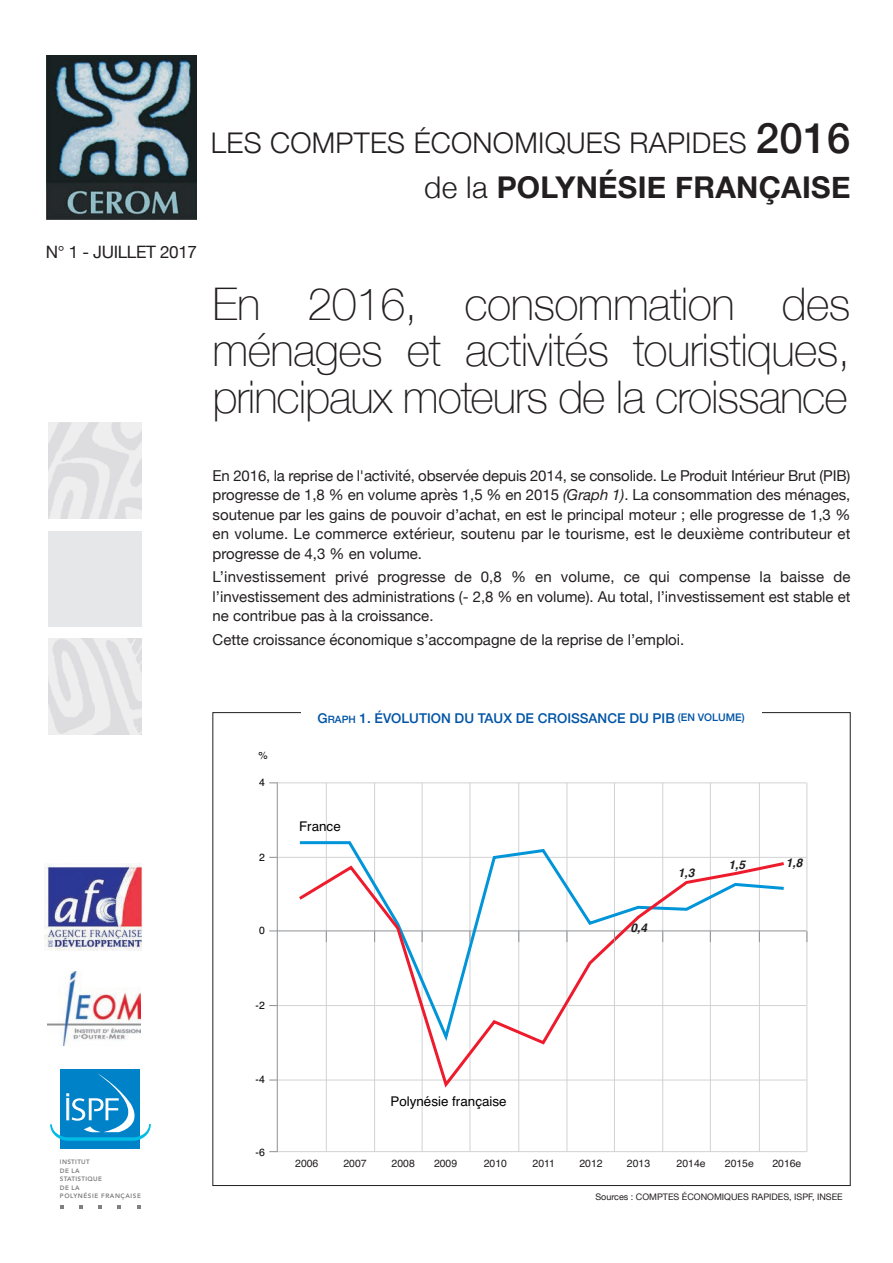
<style>
.page{position:relative;width:893px;height:1263px;background:#fff}
.page>*{position:absolute;margin:0;border:0;box-sizing:border-box;transform-origin:0 0}
.t1{font:100 45px/46.5px "Helvetica Neue";letter-spacing:-.025em;color:#231f20;text-align:justify}
.t2{font:700 30px "Helvetica Neue";letter-spacing:.01em;color:#231f20}
.t3{font:300 28.5px "Helvetica Neue";letter-spacing:.01em;color:#231f20}
.t4{font:17.1px "Helvetica Neue";letter-spacing:-.02em;color:#231f20}
.t5{font:15px/19.5px "Helvetica Neue";color:#231f20;text-align:justify}
.t6{font:500 13.5px "Helvetica Neue";letter-spacing:.14em;color:#0154a6}
.t7{font:13.35px "Helvetica";color:#000001}
.t8{font:italic 700 12px "Helvetica";color:#231f20}
.t9{font:10.5px "Helvetica";color:#231f20}
.t10{font:10.5px "Helvetica";color:#000001}
.t11{font:9px "Helvetica Neue";color:#231f20}
.t12{font:800 6.3px/8.6px "Avenir";letter-spacing:.05em;color:#808083}
.s1{font-weight:500;font-size:42px}
.s2{font-weight:300}
.s3{font-style:italic}
.s4{font-size:10.2px}
.s5{font-size:10.5px}
</style>
<div class="page">
<img style="left:47px;top:55px;width:150px;height:165px">
<svg style="left:60px;top:1205px;width:3px;height:4px"></svg>
<svg style="left:79px;top:1205px;width:4px;height:4px"></svg>
<svg style="left:99px;top:1205px;width:3px;height:4px"></svg>
<svg style="left:118px;top:1205px;width:3px;height:4px"></svg>
<svg style="left:137px;top:1205px;width:3px;height:4px"></svg>
<div style="left:60px;top:1069px;width:80px;height:80px;background:#0082c8"></div>
<svg style="left:50px;top:1073px;width:101px;height:68px"></svg>
<img style="left:44px;top:864px;width:98px;height:87px">
<img style="left:48px;top:971px;width:92px;height:74px">
<img style="left:49px;top:423px;width:93px;height:96px">
<div style="left:49px;top:531px;width:93px;height:96px;background:#e6e7e9"></div>
<img style="left:49px;top:638px;width:93px;height:96px">
<hr style="left:277px;top:783px;width:1px;height:369px;background:#939598">
<hr style="left:326px;top:783px;width:1px;height:369px;background:#d1d2d4">
<hr style="left:374px;top:783px;width:1px;height:369px;background:#d1d2d4">
<hr style="left:422px;top:783px;width:1px;height:369px;background:#d1d2d4">
<hr style="left:469px;top:783px;width:1px;height:369px;background:#d1d2d4">
<hr style="left:518px;top:783px;width:1px;height:369px;background:#d1d2d4">
<hr style="left:566px;top:783px;width:1px;height:369px;background:#d1d2d4">
<hr style="left:614px;top:783px;width:1px;height:369px;background:#d1d2d4">
<hr style="left:662px;top:783px;width:1px;height:369px;background:#d1d2d4">
<hr style="left:710px;top:783px;width:1px;height:369px;background:#d1d2d4">
<hr style="left:759px;top:783px;width:1px;height:369px;background:#d1d2d4">
<hr style="left:806px;top:783px;width:1px;height:369px;background:#d1d2d4">
<hr style="left:277px;top:930px;width:529px;height:1px;background:#939598">
<hr style="left:277px;top:782px;width:529px;height:1px;background:#d1d2d4">
<hr style="left:277px;top:857px;width:529px;height:1px;background:#d1d2d4">
<hr style="left:277px;top:1005px;width:529px;height:1px;background:#d1d2d4">
<hr style="left:277px;top:1079px;width:529px;height:1px;background:#d1d2d4">
<hr style="left:277px;top:1151px;width:529px;height:1px;background:#d1d2d4">
<svg style="left:299px;top:840px;width:460px;height:20px"></svg>
<svg style="left:296px;top:860px;width:491px;height:231px"></svg>
<p class="t4" style="left:46px;top:241px;width:153px">N° 1 - JUILLET 2017</p>
<h3 class="t3" style="left:211px;top:125px;width:641px">LES COMPTES ÉCONOMIQUES RAPIDES <span class="s1">2016</span></h3>
<h2 class="t2" style="left:424px;top:168px;width:428px"><span class="s2">DE LA</span> POLYNÉSIE FRANÇAISE</h2>
<h1 class="t1" style="left:213px;top:279px;width:639px">En 2016, consommation des ménages et activités touristiques, principaux moteurs de la croissance</h1>
<p class="t5" style="left:213px;top:465px;width:639px">En 2016, la reprise de l'activité, observée depuis 2014, se consolide. Le Produit Intérieur Brut (PIB) progresse de 1,8 % en volume après 1,5 % en 2015 <span class="s3">(Graph 1)</span>. La consommation des ménages, soutenue par les gains de pouvoir d’achat, en est le principal moteur ; elle progresse de 1,3 % en volume. Le commerce extérieur, soutenu par le tourisme, est le deuxième contributeur et progresse de 4,3 % en volume.</p>
<p class="t5" style="left:213px;top:567px;width:639px">L’investissement privé progresse de 0,8 % en volume, ce qui compense la baisse de l’investissement des administrations (- 2,8 % en volume). Au total, l’investissement est stable et ne contribue pas à la croissance.</p>
<p class="t5" style="left:213px;top:630px;width:473px">Cette croissance économique s’accompagne de la reprise de l’emploi.</p>
<p class="t10" style="left:259px;top:747px;width:11px">%</p>
<p class="t10" style="left:259px;top:774px;width:7px">4</p>
<p class="t10" style="left:259px;top:849px;width:7px">2</p>
<p class="t10" style="left:259px;top:922px;width:7px">0</p>
<p class="t6" style="left:318px;top:710px;width:429px">G<span class="s4">RAPH</span> 1. ÉVOLUTION DU TAUX DE CROISSANCE DU PIB <span class="s5">(EN VOLUME)</span></p>
<p class="t7" style="left:299px;top:816px;width:43px">France</p>
<p class="t8" style="left:630px;top:918px;width:18px">0,4</p>
<p class="t8" style="left:678px;top:862px;width:18px">1,3</p>
<p class="t8" style="left:728px;top:855px;width:18px">1,5</p>
<p class="t8" style="left:786px;top:852px;width:18px">1,8</p>
<p class="t12" style="left:60px;top:1158px;width:83px">INSTITUT<br>DE LA<br>STATISTIQUE<br>DE LA<br>POLYNÉSIE FRANÇAISE</p>
<p class="t10" style="left:256px;top:997px;width:11px">-2</p>
<p class="t10" style="left:256px;top:1071px;width:11px">-4</p>
<p class="t10" style="left:256px;top:1144px;width:11px">-6</p>
<p class="t7" style="left:390px;top:1090px;width:118px">Polynésie française</p>
<p class="t9" style="left:295px;top:1156px;width:25px">2006</p>
<p class="t9" style="left:343px;top:1156px;width:25px">2007</p>
<p class="t9" style="left:392px;top:1156px;width:25px">2008</p>
<p class="t9" style="left:434px;top:1156px;width:25px">2009</p>
<p class="t9" style="left:484px;top:1156px;width:25px">2010</p>
<p class="t9" style="left:533px;top:1156px;width:24px">2011</p>
<p class="t9" style="left:579px;top:1156px;width:25px">2012</p>
<p class="t9" style="left:627px;top:1156px;width:25px">2013</p>
<p class="t9" style="left:677px;top:1156px;width:31px">2014e</p>
<p class="t9" style="left:725px;top:1156px;width:31px">2015e</p>
<p class="t9" style="left:772px;top:1156px;width:31px">2016e</p>
<p class="t11" style="left:595px;top:1191px;width:249px">Sources : COMPTES éCONOMIQUES RAPIDES, ISPF, INSEE</p>
</div>
